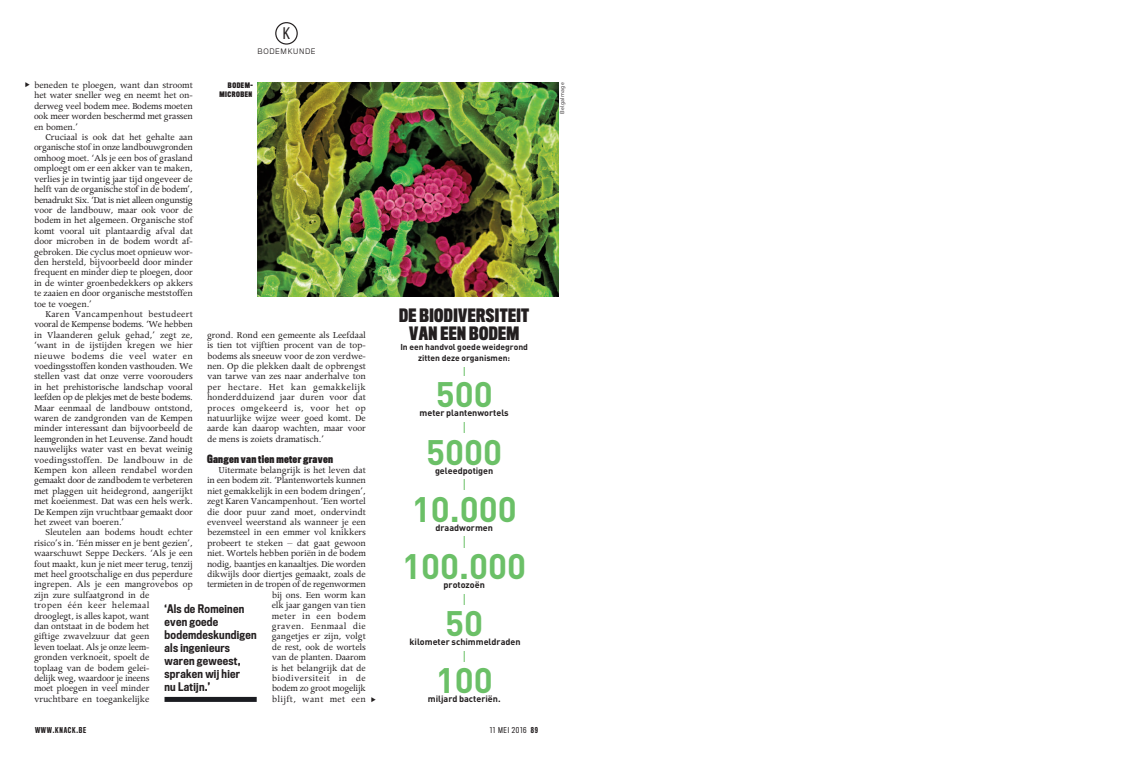
<style>
.page{position:relative;width:1146px;height:757px;background:#fff}
.page>*{position:absolute;margin:0;border:0;box-sizing:border-box;transform-origin:0 0}
.t1{font:700 35px "DIN";color:#6bc067}
.t2{font:700 17px/18px "Titling Gothic FB Comp";letter-spacing:.025em;color:#231f20;text-align:center}
.t3{font:14.8px "Titling Gothic FB Cond";color:#231f20}
.t4{font:500 11px/13px "Titling Gothic FB Cond";letter-spacing:.025em;color:#231f20}
.t5{font:700 10.5px "Titling Gothic FB Comp";letter-spacing:.025em;color:#231f20}
.t6{font:10.2px/10.4px "Apollo";letter-spacing:-.01em;color:#231f20;text-align:justify}
.t7{font:700 9px "DIN";color:#231f20}
.t8{font:700 8.5px/10.4px "DIN";color:#231f20;text-align:center}
.t9{font:500 7.5px "Titling Gothic FB Comp";letter-spacing:.1em;color:#231f20}
.t10{font:7.5px "Titling Gothic FB Cond";letter-spacing:.1em;color:#231f20}
.t11{font:700 7px/8.5px "Titling Gothic FB Comp";letter-spacing:.075em;color:#231f20;text-align:right}
.t12{font:300 7px "Titling Gothic FB Normal";letter-spacing:.1em;color:#231f20}
.t13{font:5.5px "DIN";letter-spacing:.05em;color:#231f20}
.s1{font-family:"Titling Gothic FB Comp";font-weight:500}
</style>
<div class="page">
<svg style="left:275px;top:22px;width:23px;height:23px"></svg>
<img style="left:258px;top:82px;width:300px;height:214px">
<div style="left:164px;top:697px;width:93px;height:5px;background:#1b1c21"></div>
<hr style="left:464px;top:356px;width:1px;height:326px;background:#6bc067">
<div style="left:391px;top:434px;width:146px;height:45px;background:#fff"></div>
<div style="left:391px;top:605px;width:146px;height:45px;background:#fff"></div>
<div style="left:391px;top:662px;width:146px;height:45px;background:#fff"></div>
<div style="left:391px;top:377px;width:146px;height:45px;background:#fff"></div>
<div style="left:391px;top:491px;width:146px;height:45px;background:#fff"></div>
<div style="left:391px;top:548px;width:146px;height:45px;background:#fff"></div>
<h3 class="t3" style="left:283px;top:25px;width:9px">K</h3>
<p class="t12" style="left:257px;top:48px;width:60px">BODEMKUNDE</p>
<p class="t6" style="left:34px;top:81px;width:160px">beneden te ploegen, want dan stroomt het water sneller weg en neemt het on&shy;derweg veel bodem mee. Bodems moeten ook meer worden beschermd met grassen en bomen.’</p>
<p class="t6" style="left:34px;top:133px;width:160px;text-indent:11px">Cruciaal is ook dat het gehalte aan organische stof in onze landbouwgronden omhoog moet. ‘Als je een bos of grasland omploegt om er een akker van te maken, verlies je in twintig jaar tijd ongeveer de helft van de organische stof in de bodem’, benadrukt Six. ‘Dat is niet alleen ongunstig voor de landbouw, maar ook voor de bodem in het algemeen. Organische stof komt vooral uit plantaardig afval dat door microben in de bodem wordt af&shy;gebroken. Die cyclus moet opnieuw wor&shy;den hersteld, bijvoorbeeld door minder frequent en minder diep te ploegen, door in de winter groenbedekkers op akkers te zaaien en door organische meststoffen toe te voegen.’</p>
<p class="t6" style="left:34px;top:310px;width:160px;text-indent:11px">Karen Vancampenhout bestudeert vooral de Kempense bodems. ‘We hebben in Vlaanderen geluk gehad,’ zegt ze, ‘want in de ijstijden kregen we hier nieuwe bodems die veel water en voedingsstoffen konden vasthouden. We stellen vast dat onze verre voorouders in het prehistorische landschap vooral leefden op de plekjes met de beste bodems.<br>Maar eenmaal de landbouw ontstond, waren de zandgronden van de Kempen minder interessant dan bijvoorbeeld de leemgronden in het Leuvense. Zand houdt nauwelijks water vast en bevat weinig voedingsstoffen. De landbouw in de Kempen kon alleen rendabel worden gemaakt door de zandbodem te verbeteren met plaggen uit heidegrond, aangerijkt met koeienmest. Dat was een hels werk.<br>De Kempen zijn vruchtbaar gemaakt door het zweet van boeren.’</p>
<p class="t6" style="left:34px;top:528px;width:160px;text-align:left;text-indent:11px">Sleutelen aan bodems houdt echter risico’s in. ‘Eén misser en je bent gezien’, waarschuwt Seppe Deckers. ‘Als je een fout maakt, kun je niet meer terug, tenzij met heel grootschalige en dus peperdure ingrepen. Als je een mangrovebos op zijn zure sulfaatgrond in de<br>tropen één keer helemaal<br>drooglegt, is alles kapot, want<br>dan ontstaat in de bodem het<br>giftige zwavelzuur dat geen<br>leven toelaat. Als je onze leem-<br>gronden verknoeit, spoelt de<br>toplaag van de bodem gelei-<br>delijk weg, waardoor je ineens<br>moet ploegen in veel minder vruchtbare en toegankelijke</p>
<p class="t11" style="left:219px;top:81px;width:35px">BODEM-<br>MICROBEN</p>
<p class="t13" style="left:558px;top:114px;width:33px;rotate:-90deg">BelgaImage</p>
<h2 class="t2" style="left:399px;top:307px;width:132px">DE BIODIVERSITEIT<br>VAN EEN BODEM</h2>
<p class="t8" style="left:400px;top:342px;width:129px">In een handvol goede weidegrond zitten deze organismen:</p>
<p class="t6" style="left:207px;top:331px;width:160px">grond. Rond een gemeente als Leefdaal is tien tot vijftien procent van de top&shy;bodems als sneeuw voor de zon verdwe&shy;nen. Op die plekken daalt de opbrengst van tarwe van zes naar anderhalve ton per hectare. Het kan gemakkelijk honderdduizend jaar duren voor dat proces omgekeerd is, voor het op natuurlijke wijze weer goed komt. De aarde kan daarop wachten, maar voor de mens is zoiets dramatisch.’</p>
<p class="t5" style="left:207px;top:453px;width:127px">Gangen van tien meter graven</p>
<p class="t6" style="left:207px;top:466px;width:160px;text-align:right">Uitermate belangrijk is het leven dat<br>in een bodem zit. ‘Plantenwortels kunnen niet gemakkelijk in een bodem dringen’, zegt Karen Vancampenhout. ‘Een wortel die door puur zand moet, ondervindt evenveel weerstand als wanneer je een bezemsteel in een emmer vol knikkers probeert te steken – dat gaat gewoon niet. Wortels hebben poriën in de bodem nodig, baantjes en kanaaltjes. Die worden dikwijls door diertjes gemaakt, zoals de termieten in de tropen of de regenwormen bij ons. Een worm kan<br>elk jaar gangen van tien<br>meter in een bodem<br>graven. Eenmaal die<br>gangetjes er zijn, volgt<br>de rest, ook de wortels<br>van de planten. Daarom<br>is het belangrijk dat de<br>biodiversiteit in de<br>bodem zo groot mogelijk<br>blijft, want met een</p>
<h1 class="t1" style="left:435px;top:374px;width:58px">500</h1>
<p class="t7" style="left:419px;top:408px;width:91px">meter plantenwortels</p>
<h1 class="t1" style="left:426px;top:431px;width:77px">5000</h1>
<p class="t7" style="left:435px;top:465px;width:60px">geleedpotigen</p>
<h1 class="t1" style="left:411px;top:488px;width:106px">10.000</h1>
<p class="t7" style="left:435px;top:522px;width:59px">draadwormen</p>
<h1 class="t1" style="left:402px;top:545px;width:125px">100.000</h1>
<p class="t7" style="left:443px;top:579px;width:43px">protozoën</p>
<p class="t4" style="left:164px;top:602px;width:93px">‘Als de Romeinen even goede bodemdeskundigen als ingenieurs waren geweest, spraken wij hier<br>nu Latijn.’</p>
<h1 class="t1" style="left:445px;top:602px;width:39px">50</h1>
<p class="t7" style="left:409px;top:636px;width:113px">kilometer schimmeldraden</p>
<h1 class="t1" style="left:435px;top:659px;width:58px">100</h1>
<p class="t7" style="left:427px;top:693px;width:74px">miljard bacteriën.</p>
<p class="t9" style="left:35px;top:726px;width:52px">WWW.KNACK.BE</p>
<p class="t10" style="left:489px;top:726px;width:50px">11 MEI 2016 <span class="s1">89</span></p>
</div>
